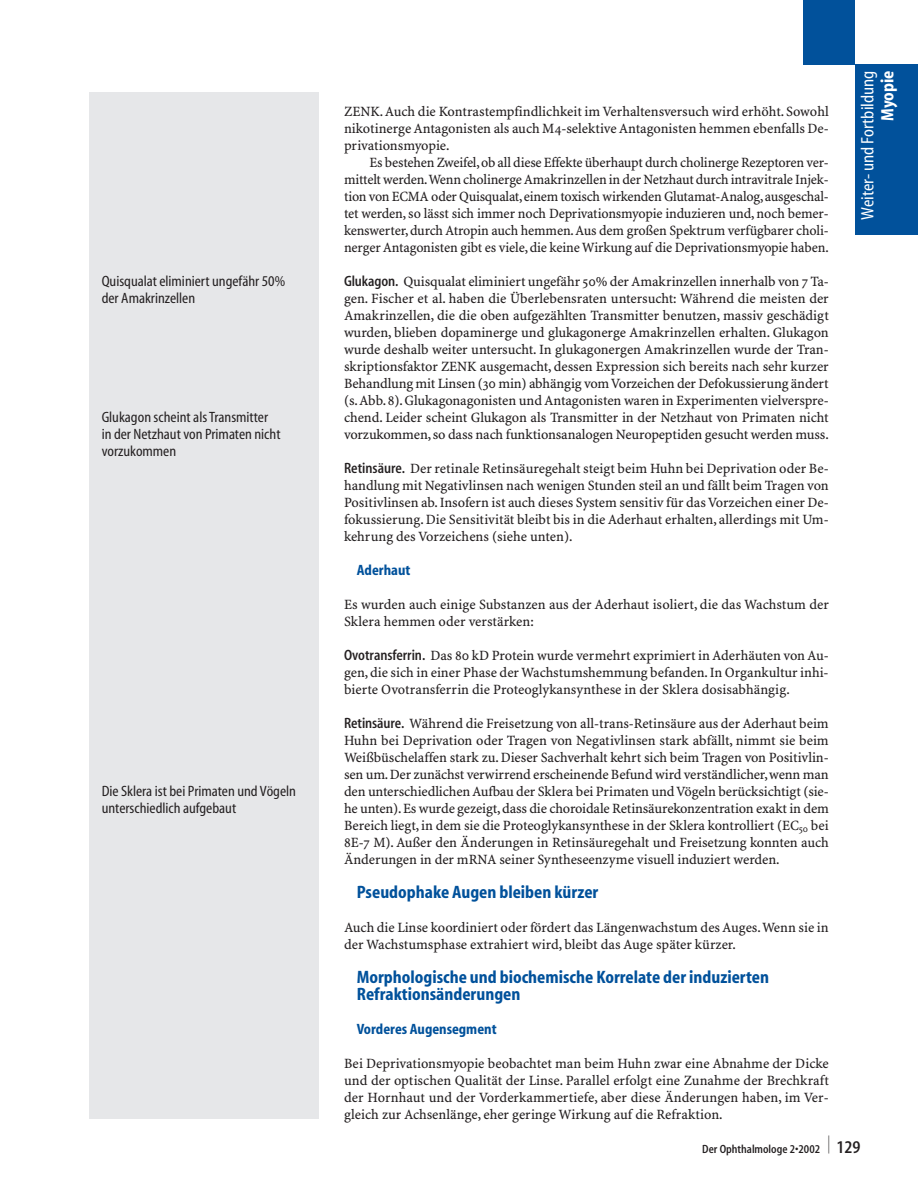
<style>
.page{position:relative;width:918px;height:1203px;background:#fff}
.page>*{position:absolute;margin:0;border:0;box-sizing:border-box;transform-origin:0 0}
.t1{font:700 condensed 18px/17px "S Myriad";color:#01519b}
.t2{font:condensed 18px "S Myriad";color:#fff}
.t3{font:700 condensed 18px "S Myriad";color:#fff}
.t4{font:condensed 15px/17px "S Myriad";color:#231f20}
.t5{font:700 condensed 15px "S Myriad";color:#01519b}
.t6{font:14.25px/17px "S Minion Plus";color:#231f20;text-align:justify}
.t7{font:600 condensed 12px "S Myriad";color:#231f20}
.s1{font-family:"S Myriad";font-weight:600;font-stretch:condensed;font-size:15px}
.s2{font-size:18px}
</style>
<div class="page">
<div style="left:855px;top:65px;width:63px;height:170px;background:#01519b"></div>
<div style="left:804px;top:0;width:51px;height:64px;background:#01519b"></div>
<div style="left:89px;top:92px;width:230px;height:1027px;background:#e6e7e9"></div>
<p class="t4" style="left:102px;top:272px;width:185px">Quisqualat eliminiert ungefähr 50% der Amakrinzellen</p>
<p class="t4" style="left:102px;top:408px;width:180px">Glukagon scheint als Transmitter in der Netzhaut von Primaten nicht vorzukommen</p>
<p class="t4" style="left:102px;top:782px;width:196px">Die Sklera ist bei Primaten und Vögeln unterschiedlich aufgebaut</p>
<p class="t6" style="left:344px;top:104px;width:486px">ZENK.Auch die Kontrastempfindlichkeit im Verhaltensversuch wird erhöht. Sowohl nikotinerge Antagonisten als auch M4-selektive Antagonisten hemmen ebenfalls De&shy;privationsmyopie.</p>
<p class="t6" style="left:344px;top:155px;width:486px;text-indent:26px">Es bestehen Zweifel,ob all diese Effekte überhaupt durch cholinerge Rezeptoren ver&shy;mittelt werden.Wenn cholinerge Amakrinzellen in der Netzhaut durch intravitrale Injek&shy;tion von ECMA oder Quisqualat,einem toxisch wirkenden Glutamat-Analog,ausgeschal&shy;tet werden, so lässt sich immer noch Deprivationsmyopie induzieren und, noch bemer&shy;kenswerter, durch Atropin auch hemmen.Aus dem großen Spektrum verfügbarer choli&shy;nerger Antagonisten gibt es viele, die keine Wirkung auf die Deprivationsmyopie haben.</p>
<p class="t6" style="left:344px;top:274px;width:486px"><span class="s1">Glukagon.</span> Quisqualat eliminiert ungefähr 50% der Amakrinzellen innerhalb von 7 Ta&shy;gen. Fischer et al. haben die Überlebensraten untersucht: Während die meisten der Amakrinzellen, die die oben aufgezählten Transmitter benutzen, massiv geschädigt wurden, blieben dopaminerge und glukagonerge Amakrinzellen erhalten. Glukagon wurde deshalb weiter untersucht. In glukagonergen Amakrinzellen wurde der Tran&shy;skriptionsfaktor ZENK ausgemacht, dessen Expression sich bereits nach sehr kurzer Behandlung mit Linsen (30 min) abhängig vom Vorzeichen der Defokussierung ändert (s.Abb. 8). Glukagonagonisten und Antagonisten waren in Experimenten vielverspre&shy;chend. Leider scheint Glukagon als Transmitter in der Netzhaut von Primaten nicht vorzukommen,so dass nach funktionsanalogen Neuropeptiden gesucht werden muss.</p>
<p class="t6" style="left:344px;top:461px;width:486px"><span class="s1">Retinsäure.</span> Der retinale Retinsäuregehalt steigt beim Huhn bei Deprivation oder Be&shy;handlung mit Negativlinsen nach wenigen Stunden steil an und fällt beim Tragen von Positivlinsen ab. Insofern ist auch dieses System sensitiv für das Vorzeichen einer De&shy;fokussierung. Die Sensitivität bleibt bis in die Aderhaut erhalten, allerdings mit Um&shy;kehrung des Vorzeichens (siehe unten).</p>
<p class="t5" style="left:357px;top:564px;width:55px">Aderhaut</p>
<p class="t6" style="left:344px;top:597px;width:486px">Es wurden auch einige Substanzen aus der Aderhaut isoliert, die das Wachstum der<br>Sklera hemmen oder verstärken:</p>
<p class="t6" style="left:344px;top:648px;width:486px"><span class="s1">Ovotransferrin.</span> Das 80 kD Protein wurde vermehrt exprimiert in Aderhäuten von Au&shy;gen, die sich in einer Phase der Wachstumshemmung befanden. In Organkultur inhi&shy;bierte Ovotransferrin die Proteoglykansynthese in der Sklera dosisabhängig.</p>
<p class="t6" style="left:344px;top:716px;width:486px"><span class="s1">Retinsäure.</span> Während die Freisetzung von all-trans-Retinsäure aus der Aderhaut beim Huhn bei Deprivation oder Tragen von Negativlinsen stark abfällt, nimmt sie beim Weißbüschelaffen stark zu. Dieser Sachverhalt kehrt sich beim Tragen von Positivlin&shy;sen um.Der zunächst verwirrend erscheinende Befund wird verständlicher,wenn man den unterschiedlichen Aufbau der Sklera bei Primaten und Vögeln berücksichtigt (sie&shy;he unten).Es wurde gezeigt,dass die choroidale Retinsäurekonzentration exakt in dem Bereich liegt, in dem sie die Proteoglykansynthese in der Sklera kontrolliert (EC<sub>50</sub> bei 8E-7 M). Außer den Änderungen in Retinsäuregehalt und Freisetzung konnten auch Änderungen in der mRNA seiner Syntheseenzyme visuell induziert werden.</p>
<p class="t1" style="left:357px;top:885px;width:243px">Pseudophake Augen bleiben kürzer</p>
<p class="t6" style="left:344px;top:920px;width:486px">Auch die Linse koordiniert oder fördert das Längenwachstum des Auges.Wenn sie in der Wachstumsphase extrahiert wird, bleibt das Auge später kürzer.</p>
<p class="t1" style="left:357px;top:970px;width:414px">Morphologische und biochemische Korrelate der induzierten<br>Refraktionsänderungen</p>
<p class="t5" style="left:357px;top:1023px;width:141px">Vorderes Augensegment</p>
<p class="t6" style="left:344px;top:1056px;width:486px">Bei Deprivationsmyopie beobachtet man beim Huhn zwar eine Abnahme der Dicke und der optischen Qualität der Linse. Parallel erfolgt eine Zunahme der Brechkraft der Hornhaut und der Vorderkammertiefe, aber diese Änderungen haben, im Ver&shy;gleich zur Achsenlänge, eher geringe Wirkung auf die Refraktion.</p>
<p class="t2" style="left:857px;top:220px;width:151px;rotate:-90deg">Weiter- und Fortbildung</p>
<p class="t3" style="left:881px;top:121px;width:52px;rotate:-90deg">Myopie</p>
<p class="t7" style="left:702px;top:1144px;width:160px">Der Ophthalmologe 2•2002 <sup>|</sup> <span class="s2">129</span></p>
</div>
